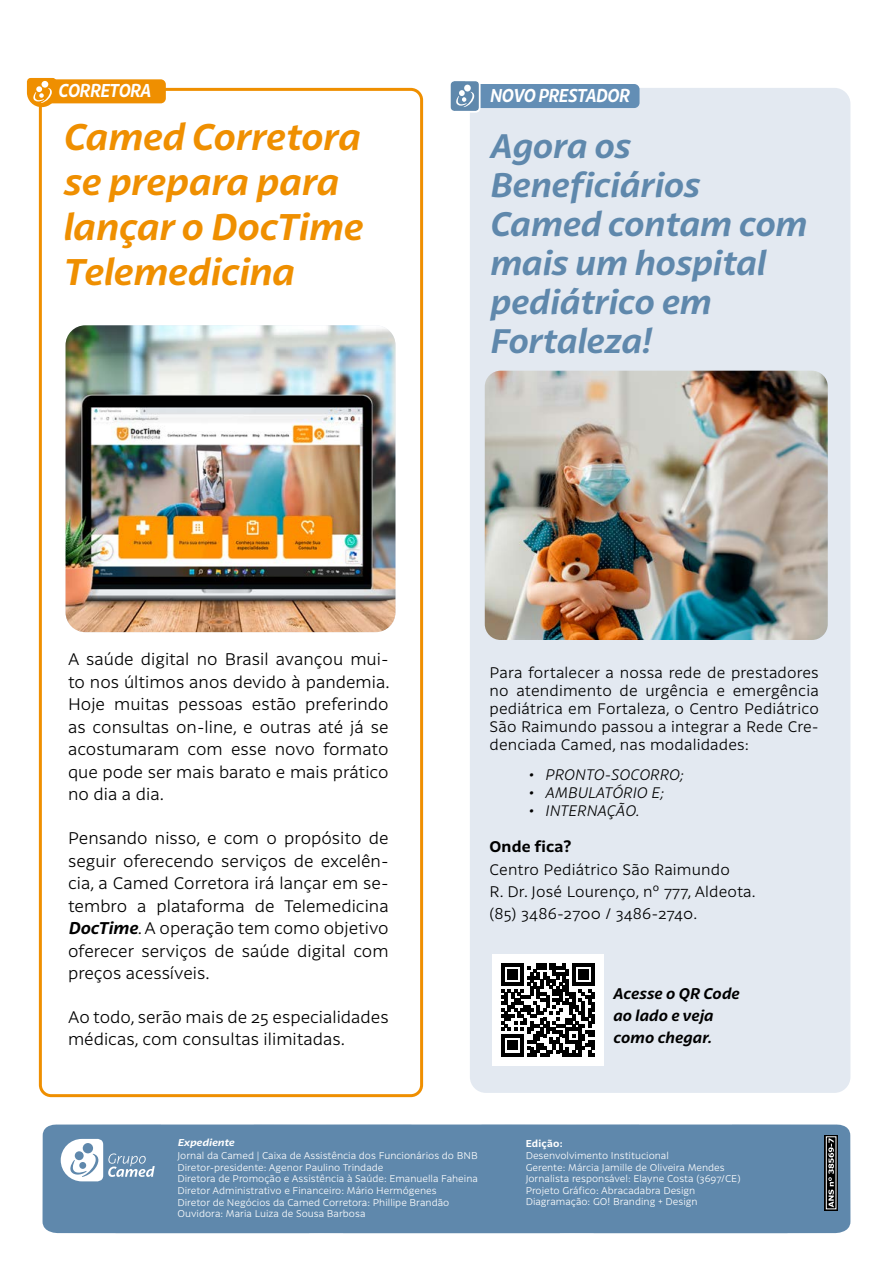
<style>
.page{position:relative;width:893px;height:1263px;background:#fff}
.page>*{position:absolute;margin:0;border:0;box-sizing:border-box;transform-origin:0 0}
.t1{font:italic 700 36px/45px "Latina Essential";letter-spacing:-.005em;color:#ef8f00}
.t2{font:italic 700 33px/39px "Latina Essential";letter-spacing:-.005em;color:#5f88ac}
.t3{font:italic 700 18.15px "Latina Essential";letter-spacing:-.025em;color:#fff;scale:.89 1}
.t4{font:300 16.5px/22.5px "Latina Essential";color:#000;text-align:justify}
.t5{font:300 15px/18px "Latina Essential";letter-spacing:.01em;color:#000;text-align:justify}
.t6{font:italic 300 15px "Latina Essential";letter-spacing:.01em;color:#000}
.t7{font:italic 700 15px/22.2px "Latina Essential";color:#000}
.t8{font:700 15px "Latina Essential";letter-spacing:.01em;color:#000}
.t9{font:300 9.75px/11.6px "Latina Essential";color:#fff}
.t10{font:italic 700 9.75px "Latina Essential";color:#fff;scale:1.08 1}
.t11{font:700 9.75px "Latina Essential";letter-spacing:.02em;color:#fff}
.s1{font-weight:700;font-style:italic}
</style>
<div class="page">
<div style="left:39px;top:88px;width:384px;height:1009px;border:3px solid #ef8f00;border-radius:11px"></div>
<div style="left:470px;top:88px;width:380px;height:1005px;background:#e3e9f1;border-radius:16px"></div>
<div style="left:470px;top:84px;width:169px;height:24px;background:#638eb5;border-radius:5px"></div>
<svg style="left:451px;top:81px;width:30px;height:32px"></svg>
<img style="left:485px;top:371px;width:343px;height:269px">
<img style="left:66px;top:325px;width:329px;height:307px">
<div style="left:43px;top:79px;width:123px;height:24px;background:#ef8f00;border-radius:5px"></div>
<svg style="left:27px;top:78px;width:30px;height:29px"></svg>
<div style="left:43px;top:1124px;width:807px;height:109px;background:#5f88ac"></div>
<svg style="left:61px;top:1139px;width:94px;height:42px"></svg>
<svg style="left:824px;top:1135px;width:14px;height:75px"></svg>
<svg style="left:828px;top:1138px;width:6px;height:69px"></svg>
<div style="left:826px;top:1136px;width:10px;height:73px;border:1px solid #fff"></div>
<div style="left:492px;top:954px;width:112px;height:112px;background:#fff"></div>
<svg style="left:501px;top:963px;width:94px;height:93px"></svg>
<p class="t3" style="left:58px;top:80px;width:106px">CORRETORA</p>
<h1 class="t1" style="left:63px;top:114px;width:301px">Camed Corretora se prepara para lançar o DocTime<br>Telemedicina</h1>
<p class="t3" style="left:489px;top:85px;width:158px">NOVO PRESTADOR</p>
<h2 class="t2" style="left:489px;top:127px;width:318px">Agora os<br>Beneficiários<br>Camed contam com mais um hospital pediátrico em<br>Fortaleza!</h2>
<p class="t4" style="left:68px;top:648px;width:323px">A saúde digital no Brasil avançou mui&shy;to nos últimos anos devido à pandemia.<br>Hoje muitas pessoas estão preferindo as consultas on-line, e outras até já se acostumaram com esse novo formato que pode ser mais barato e mais prático no dia a dia.</p>
<p class="t4" style="left:68px;top:827px;width:322px">Pensando nisso, e com o propósito de seguir oferecendo serviços de excelên&shy;cia, a Camed Corretora irá lançar em se&shy;tembro a plataforma de Telemedicina <span class="s1">DocTime</span>. A operação tem como objetivo oferecer serviços de saúde digital com preços acessíveis.</p>
<p class="t4" style="left:68px;top:1006px;width:322px">Ao todo, serão mais de 25 especialidades médicas, com consultas ilimitadas.</p>
<p class="t5" style="left:490px;top:663px;width:331px">Para fortalecer a nossa rede de prestadores no atendimento de urgência e emergência pediátrica em Fortaleza, o Centro Pediátrico São Raimundo passou a integrar a Rede Cre&shy;denciada Camed, nas modalidades:</p>
<p class="t6" style="left:528px;top:766px;width:157px">• PRONTO-SOCORRO;</p>
<p class="t6" style="left:528px;top:784px;width:137px">• AMBULATÓRIO E;</p>
<p class="t6" style="left:528px;top:802px;width:113px">• INTERNAÇÃO.</p>
<p class="t8" style="left:490px;top:838px;width:83px">Onde fica?</p>
<p class="t5" style="left:490px;top:858px;width:268px;line-height:22.2px;text-align:left">Centro Pediátrico São Raimundo<br>R. Dr. José Lourenço, nº 777, Aldeota. (85) 3486-2700 / 3486-2740.</p>
<p class="t7" style="left:613px;top:982px;width:128px">Acesse o QR Code ao lado e veja como chegar.</p>
<p class="t10" style="left:177px;top:1136px;width:54px">Expediente</p>
<p class="t9" style="left:177px;top:1150px;width:302px">Jornal da Camed | Caixa de Assistência dos Funcionários do BNB Diretor-presidente: Agenor Paulino Trindade<br>Diretora de Promoção e Assistência à Saúde: Emanuella Faheina Diretor Administrativo e Financeiro: Mário Hermógenes<br>Diretor de Negócios da Camed Corretora: Phillipe Brandão Ouvidora: Maria Luiza de Sousa Barbosa</p>
<p class="t11" style="left:526px;top:1138px;width:38px">Edição:</p>
<p class="t9" style="left:526px;top:1150px;width:216px">Desenvolvimento Institucional<br>Gerente: Márcia Jamille de Oliveira Mendes Jornalista responsável: Elayne Costa (3697/CE)<br>Projeto Gráfico: Abracadabra Design Diagramação: GO! Branding + Design</p>
</div>
